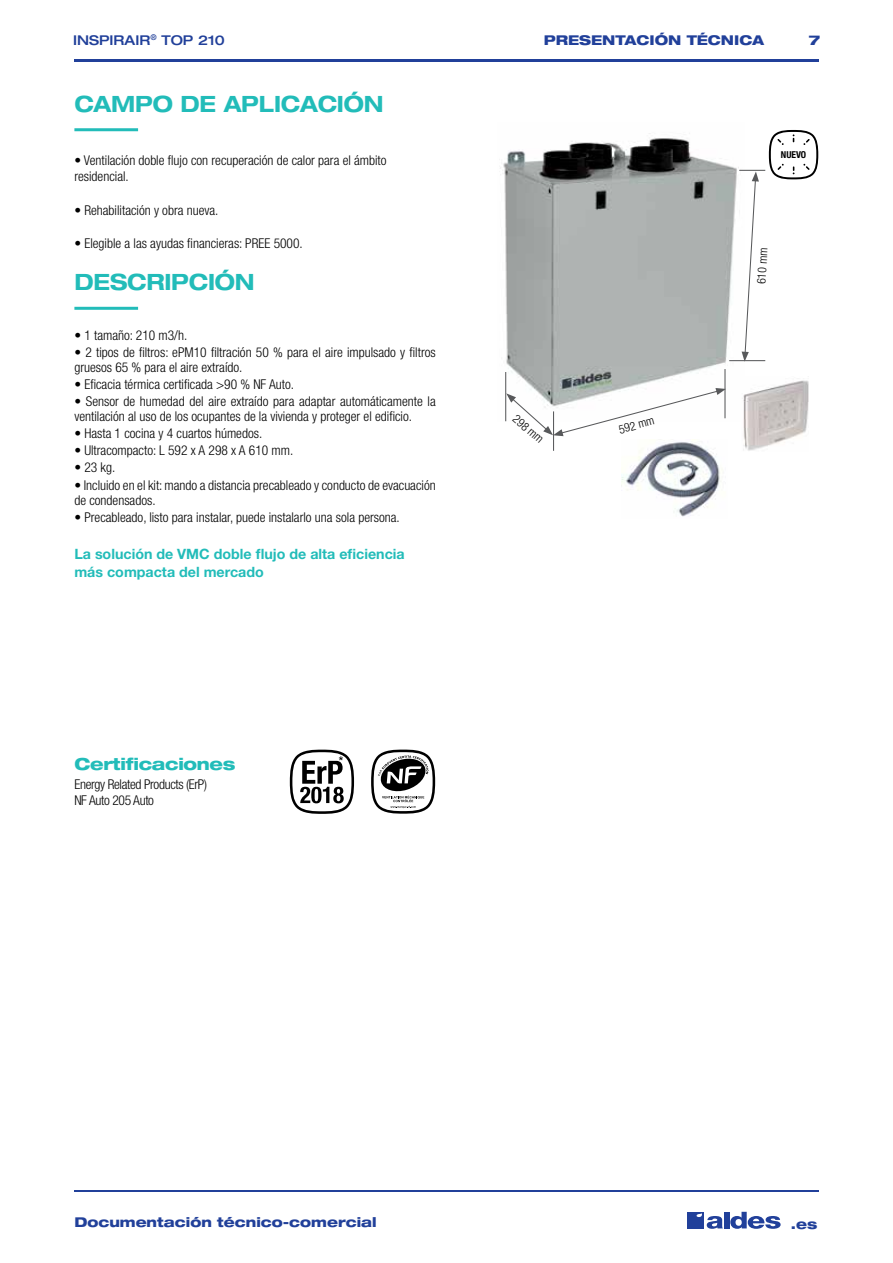
<style>
.page{position:relative;width:893px;height:1263px;background:#fff}
.page>*{position:absolute;margin:0;border:0;box-sizing:border-box;transform-origin:0 0}
.t1{font:700 expanded 22.5px "Helvetica Neue LT Std";letter-spacing:-.01em;color:#22bcb9;scale:.95 1}
.t2{font:800 expanded 16.65px "Helvetica Neue LT Std";letter-spacing:-.02em;color:#22bcb9}
.t3{font:700 14.25px/18px "Helvetica Neue LT Std";color:#22bcb9}
.t4{font:300 condensed 13.5px/15px "Helvetica Neue LT Std";color:#000}
.t5{font:800 expanded 13.5px "Helvetica Neue LT Std";color:#21409a}
.t6{font:300 condensed 13.5px/16.5px "Helvetica Neue LT Std";letter-spacing:-.025em;color:#000}
.t7{font:500 expanded 13.5px "Helvetica Neue LT Std";color:#21409a}
.t8{font:300 condensed 11.85px "Helvetica Neue LT Std";color:#000}
.t9{font:700 condensed 9.45px "Helvetica Neue LT Std";color:#000}
</style>
<div class="page">
<hr style="left:74px;top:1191px;width:745px;height:1px;background:#21409a">
<div style="left:687px;top:1212px;width:16px;height:16px;background:#21409a"></div>
<div style="left:724px;top:1212px;width:5px;height:16px;background:#21409a"></div>
<svg style="left:730px;top:1212px;width:51px;height:17px"></svg>
<svg style="left:697px;top:1213px;width:26px;height:16px"></svg>
<hr style="left:74px;top:60px;width:745px;height:2px;background:#21409a">
<hr style="left:74px;top:128px;width:64px;height:3px;background:#22bcb9">
<hr style="left:74px;top:307px;width:64px;height:3px;background:#22bcb9">
<img style="left:500px;top:133px;width:239px;height:255px">
<hr style="left:505px;top:372px;width:1px;height:49px;background:#58595b">
<hr style="left:553px;top:411px;width:1px;height:40px;background:#58595b">
<hr style="left:724px;top:369px;width:1px;height:49px;background:#58595b">
<hr style="left:729px;top:360px;width:36px;height:1px;background:#58595b">
<svg style="left:506px;top:388px;width:220px;height:48px"></svg>
<img style="left:742px;top:380px;width:67px;height:71px">
<svg style="left:739px;top:130px;width:79px;height:232px"></svg>
<img style="left:621px;top:439px;width:100px;height:78px">
<svg style="left:371px;top:750px;width:64px;height:64px"></svg>
<svg style="left:290px;top:750px;width:64px;height:64px"></svg>
<p class="t7" style="left:73px;top:32px;width:153px">INSPIRAIR<sup>®</sup> TOP 210</p>
<p class="t5" style="left:544px;top:31px;width:222px">PRESENTACIÓN TÉCNICA</p>
<p class="t5" style="left:809px;top:31px;width:13px">7</p>
<h1 class="t1" style="left:74px;top:90px;width:327px">CAMPO DE APLICACIÓN</h1>
<p class="t4" style="left:74px;top:152px;width:314px;line-height:16.5px">• Ventilación doble flujo con recuperación de calor para el ámbito residencial.</p>
<p class="t4" style="left:74px;top:202px;width:146px">• Rehabilitación y obra nueva.</p>
<p class="t4" style="left:74px;top:236px;width:230px">• Elegible a las ayudas financieras: PREE 5000.</p>
<h1 class="t1" style="left:74px;top:268px;width:191px">DESCRIPCIÓN</h1>
<p class="t4" style="left:74px;top:327px;width:114px">• 1 tamaño: 210 m3/h.</p>
<p class="t4" style="left:74px;top:344px;width:363px">• 2 tipos de filtros: ePM10 filtración 50 % para el aire impulsado y filtros gruesos 65 % para el aire extraído.</p>
<p class="t4" style="left:74px;top:377px;width:221px">• Eficacia térmica certificada &gt;90 % NF Auto.</p>
<p class="t4" style="left:74px;top:394px;width:363px">• Sensor de humedad del aire extraído para adaptar automáticamente la ventilación al uso de los ocupantes de la vivienda y proteger el edificio.</p>
<p class="t4" style="left:74px;top:426px;width:189px">• Hasta 1 cocina y 4 cuartos húmedos.</p>
<p class="t4" style="left:74px;top:443px;width:220px">• Ultracompacto: L 592 x A 298 x A 610 mm.</p>
<p class="t4" style="left:74px;top:460px;width:42px">• 23 kg.</p>
<p class="t4" style="left:74px;top:477px;width:363px">• Incluido en el kit: mando a distancia precableado y conducto de evacuación de condensados.</p>
<p class="t4" style="left:74px;top:509px;width:327px">• Precableado, listo para instalar, puede instalarlo una sola persona.</p>
<p class="t3" style="left:74px;top:545px;width:332px">La solución de VMC doble flujo de alta eficiencia más compacta del mercado</p>
<p class="t8" style="left:519px;top:412px;width:38px;rotate:41deg">298 mm</p>
<p class="t8" style="left:617px;top:423px;width:38px;rotate:-15deg">592 mm</p>
<p class="t9" style="left:781px;top:149px;width:27px">NUEVO</p>
<p class="t8" style="left:755px;top:284px;width:38px;rotate:-87deg">610 mm</p>
<p class="t2" style="left:74px;top:753px;width:162px">Certificaciones</p>
<p class="t6" style="left:74px;top:775px;width:134px">Energy Related Products (ErP)<br>NF Auto 205 Auto</p>
<p class="t5" style="left:74px;top:1213px;width:304px">Documentación técnico-comercial</p>
<p class="t5" style="left:791px;top:1215px;width:28px">.es</p>
</div>
